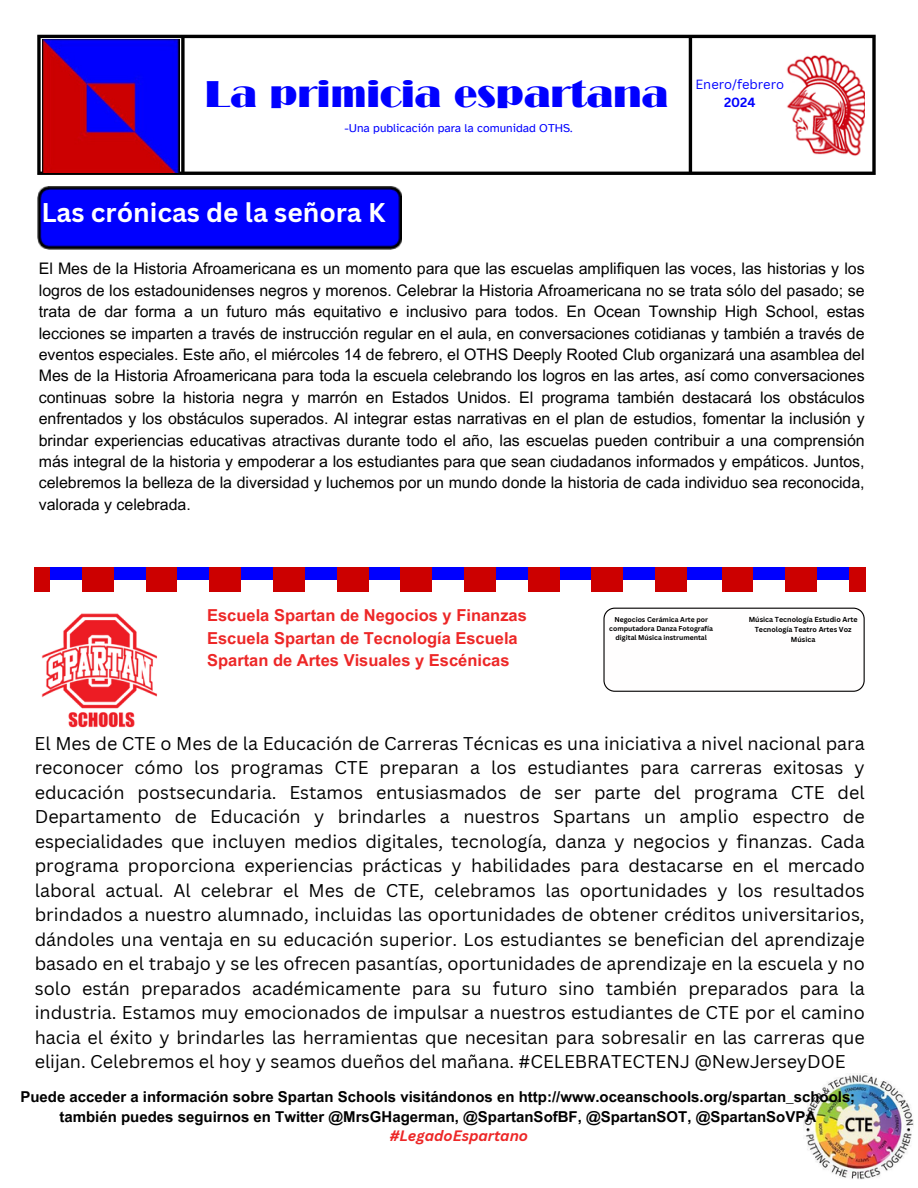
<style>
.page{position:relative;width:918px;height:1188px;background:#fff}
.page>*{position:absolute;margin:0;border:0;box-sizing:border-box;transform-origin:0 0}
.t1{font:36px "Broadway Com";color:#00f}
.t2{font:700 26.4px "Canva Sans";color:#fff}
.t3{font:18px/24.5px "Canva Sans";color:#000;text-align:justify}
.t4{font:700 16.5px/22.5px "Arial MT Pro";color:#ed2727}
.t5{font:15.9px/21.5px "Arial MT Pro";color:#000;text-align:justify}
.t6{font:700 15px/20.2px "Arial MT Pro";color:#000;text-align:center}
.t7{font:italic 700 14.7px "Canva Sans";color:#ed2727}
.t8{font:12.9px/18px "Canva Sans";color:#00f;text-align:center}
.t9{font:12px "Atkinson Hyperlegible";color:#00f}
.t10{font:700 7.05px/9.8px "Canva Sans";color:#000;text-align:center}
.t11{font:700 6.9px/9px "Canva Sans";color:#000;text-align:center}
.s1{font-weight:700}
</style>
<div class="page">
<svg style="left:37px;top:38px;width:4px;height:134px"></svg>
<svg style="left:181px;top:38px;width:4px;height:134px"></svg>
<hr style="left:689px;top:38px;width:3px;height:134px;background:#000">
<svg style="left:872px;top:38px;width:4px;height:134px"></svg>
<hr style="left:37px;top:35px;width:839px;height:3px;background:#000">
<hr style="left:37px;top:172px;width:839px;height:3px;background:#000">
<img style="left:786px;top:55px;width:79px;height:101px">
<img style="left:42px;top:40px;width:138px;height:132px">
<img style="left:37px;top:186px;width:365px;height:63px">
<img style="left:35px;top:567px;width:830px;height:25px">
<img style="left:41px;top:613px;width:117px;height:115px">
<svg style="left:603px;top:608px;width:262px;height:84px"></svg>
<img style="left:803px;top:1074px;width:110px;height:106px">
<p class="t1" style="left:205px;top:72px;width:465px">La primicia espartana</p>
<p class="t9" style="left:344px;top:120px;width:230px">-Una publicación para la comunidad OTHS.</p>
<p class="t2" style="left:41px;top:194px;width:346px">Las crónicas de la señora K</p>
<p class="t8" style="left:696px;top:75px;width:90px">Enero/febrero<br><span class="s1">2024</span></p>
<p class="t5" style="left:39px;top:260px;width:828px">El Mes de la Historia Afroamericana es un momento para que las escuelas amplifiquen las voces, las historias y los logros de los estadounidenses negros y morenos. Celebrar la Historia Afroamericana no se trata sólo del pasado; se trata de dar forma a un futuro más equitativo e inclusivo para todos. En Ocean Township High School, estas lecciones se imparten a través de instrucción regular en el aula, en conversaciones cotidianas y también a través de eventos especiales. Este año, el miércoles 14 de febrero, el OTHS Deeply Rooted Club organizará una asamblea del Mes de la Historia Afroamericana para toda la escuela celebrando los logros en las artes, así como conversaciones continuas sobre la historia negra y marrón en Estados Unidos. El programa también destacará los obstáculos enfrentados y los obstáculos superados. Al integrar estas narrativas en el plan de estudios, fomentar la inclusión y brindar experiencias educativas atractivas durante todo el año, las escuelas pueden contribuir a una comprensión más integral de la historia y empoderar a los estudiantes para que sean ciudadanos informados y empáticos. Juntos, celebremos la belleza de la diversidad y luchemos por un mundo donde la historia de cada individuo sea reconocida, valorada y celebrada.</p>
<p class="t4" style="left:207px;top:606px;width:321px">Escuela Spartan de Negocios y Finanzas<br>Escuela Spartan de Tecnología Escuela<br>Spartan de Artes Visuales y Escénicas</p>
<p class="t11" style="left:609px;top:615px;width:105px">Negocios Cerámica Arte por computadora Danza Fotografía digital Música instrumental</p>
<p class="t10" style="left:749px;top:615px;width:110px">Música Tecnología Estudio Arte<br>Tecnología Teatro Artes Voz<br>Música</p>
<p class="t3" style="left:35px;top:730px;width:832px">El Mes de CTE o Mes de la Educación de Carreras Técnicas es una iniciativa a nivel nacional para reconocer cómo los programas CTE preparan a los estudiantes para carreras exitosas y educación postsecundaria. Estamos entusiasmados de ser parte del programa CTE del Departamento de Educación y brindarles a nuestros Spartans un amplio espectro de especialidades que incluyen medios digitales, tecnología, danza y negocios y finanzas. Cada programa proporciona experiencias prácticas y habilidades para destacarse en el mercado laboral actual. Al celebrar el Mes de CTE, celebramos las oportunidades y los resultados brindados a nuestro alumnado, incluidas las oportunidades de obtener créditos universitarios, dándoles una ventaja en su educación superior. Los estudiantes se benefician del aprendizaje basado en el trabajo y se les ofrecen pasantías, oportunidades de aprendizaje en la escuela y no solo están preparados académicamente para su futuro sino también preparados para la industria. Estamos muy emocionados de impulsar a nuestros estudiantes de CTE por el camino hacia el éxito y brindarles las herramientas que necesitan para sobresalir en las carreras que elijan. Celebremos el hoy y seamos dueños del mañana. #CELEBRATECTENJ @NewJerseyDOE</p>
<p class="t6" style="left:20px;top:1088px;width:836px">Puede acceder a información sobre Spartan Schools visitándonos en http://www.oceanschools.org/spartan_schools; también puedes seguirnos en Twitter @MrsGHagerman, @SpartanSofBF, @SpartanSOT, @SpartanSoVPA</p>
<p class="t7" style="left:390px;top:1125px;width:140px">#LegadoEspartano</p>
</div>
